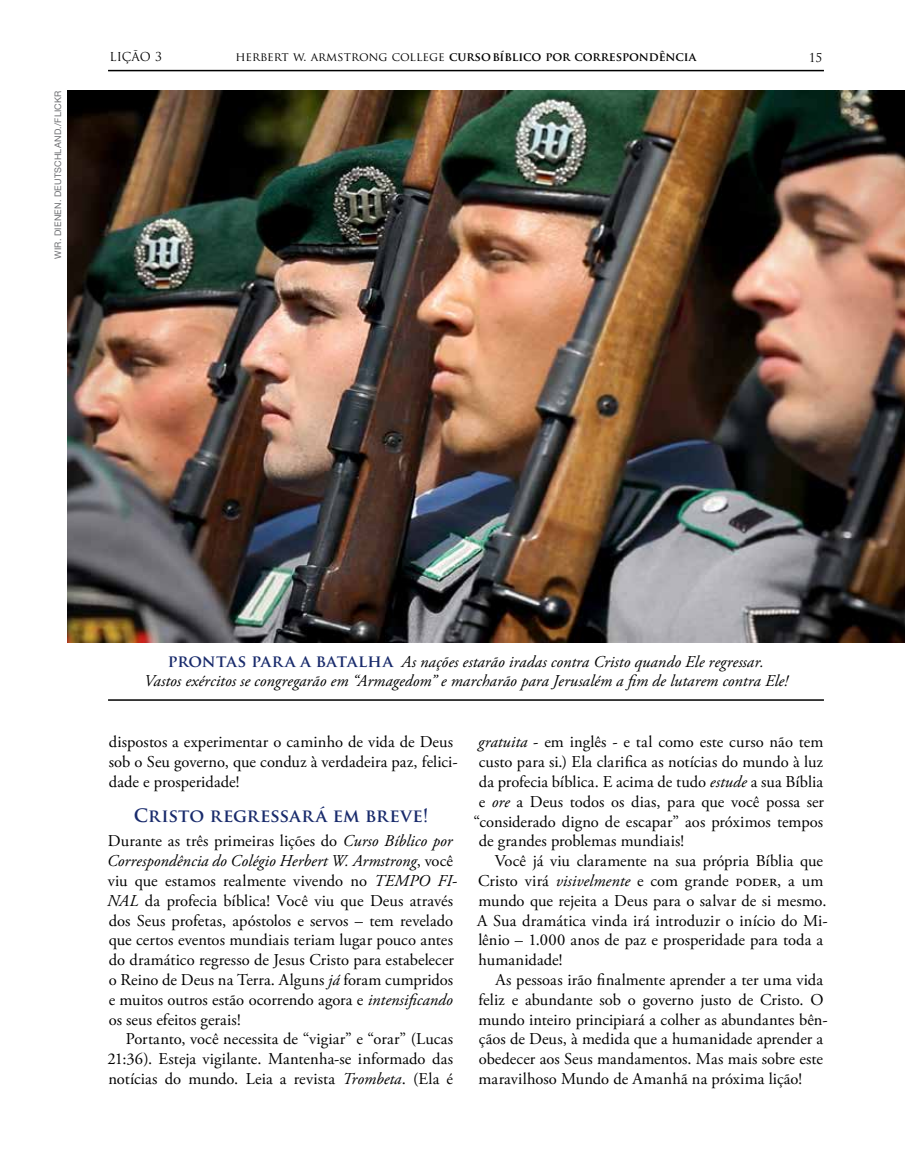
<style>
.page{position:relative;width:905px;height:1175px;background:#fff}
.page>*{position:absolute;margin:0;border:0;box-sizing:border-box;transform-origin:0 0}
.t1{font:700 18px "Trajan Pro";letter-spacing:.005em;color:#192b6c}
.t2{font:16.5px/19.8px "Adobe Garamond Pro";color:#000}
.t3{font:italic 16.5px/19.8px "Adobe Garamond Pro";letter-spacing:.005em;color:#000;text-align:center}
.t4{font:700 12px "Trajan Pro";color:#000}
.t5{font:12px "Trajan Pro";color:#000}
.t6{font:9px "Helvetica Neue";letter-spacing:.02em;color:#6d6e71}
.s1{font-weight:400}
.s2{font-family:"Trajan Pro";font-weight:700;font-style:normal;color:#192b6c}
.s3{font-style:italic}
</style>
<div class="page">
<img style="left:68px;top:91px;width:836px;height:551px">
<hr style="left:108px;top:70px;width:716px;height:1px;background:#000">
<hr style="left:108px;top:699px;width:716px;height:1px;background:#000">
<p class="t6" style="left:51px;top:258px;width:169px;rotate:-90deg">WIR. DIENEN. DEUTSCHLAND./FLICKR</p>
<p class="t5" style="left:110px;top:49px;width:54px">LIÇÃO 3</p>
<p class="t4" style="left:236px;top:49px;width:462px"><span class="s1">herbert w. armstrong college</span> CURSOBÍBLICO POR CORRESPONDÊNCIA</p>
<p class="t5" style="left:808px;top:50px;width:15px">15</p>
<p class="t3" style="left:144px;top:652px;width:645px"><span class="s2">PRONTAS PARA A BATALHA</span> As nações estarão iradas contra Cristo quando Ele regressar.<br>Vastos exércitos se congregarão em “Armagedom” e marcharão para Jerusalém a fim de lutarem contra Ele!</p>
<p class="t2" style="left:109px;top:732px;width:350px">dispostos a experimentar o caminho de vida de Deus sob o Seu governo, que conduz à verdadeira paz, felici&shy;dade e prosperidade!</p>
<p class="t1" style="left:134px;top:804px;width:296px">CRISTO REGRESSARÁ EM BREVE!</p>
<p class="t2" style="left:107px;top:831px;width:351px">Durante as três primeiras lições do <span class="s3">Curso Bíblico por Correspondência do Colégio Herbert W. Armstrong</span>, você viu que estamos realmente vivendo no <span class="s3">TEMPO FI-NAL</span> da profecia bíblica! Você viu que Deus através dos Seus profetas, apóstolos e servos – tem revelado que certos eventos mundiais teriam lugar pouco antes do dramático regresso de Jesus Cristo para estabelecer o Reino de Deus na Terra. Alguns <span class="s3">já</span> foram cumpridos e muitos outros estão ocorrendo agora e <span class="s3">intensificando </span>os seus efeitos gerais!</p>
<p class="t2" style="left:107px;top:1029px;width:347px;text-align:justify;text-indent:18px">Portanto, você necessita de “vigiar” e “orar” (Lucas 21:36). Esteja vigilante. Mantenha-se informado das notícias do mundo. Leia a revista <span class="s3">Trombeta</span>. (Ela é</p>
<p class="t2" style="left:478px;top:732px;width:347px"><span class="s3">gratuita</span> - em inglês - e tal como este curso não tem</p>
<p class="t2" style="left:478px;top:752px;width:346px">custo para si.) Ela clarifica as notícias do mundo à luz</p>
<p class="t2" style="left:478px;top:772px;width:346px">da profecia bíblica. E acima de tudo <span class="s3">estude</span> a sua Bíblia</p>
<p class="t2" style="left:478px;top:792px;width:347px">e <span class="s3">ore</span> a Deus todos os dias, para que você possa ser</p>
<p class="t2" style="left:473px;top:812px;width:351px">“considerado digno de escapar” aos próximos tempos</p>
<p class="t2" style="left:478px;top:831px;width:207px">de grandes problemas mundiais!</p>
<p class="t2" style="left:494px;top:851px;width:330px">Você já viu claramente na sua própria Bíblia que</p>
<p class="t2" style="left:478px;top:871px;width:347px">Cristo virá <span class="s3">visivelmente</span> e com grande poder, a um</p>
<p class="t2" style="left:478px;top:891px;width:349px">mundo que rejeita a Deus para o salvar de si mesmo.</p>
<p class="t2" style="left:477px;top:911px;width:352px">A Sua dramática vinda irá introduzir o início do Mi-</p>
<p class="t2" style="left:478px;top:930px;width:346px">lênio – 1.000 anos de paz e prosperidade para toda a</p>
<p class="t2" style="left:478px;top:950px;width:86px">humanidade!</p>
<p class="t2" style="left:495px;top:970px;width:329px">As pessoas irão finalmente aprender a ter uma vida</p>
<p class="t2" style="left:478px;top:990px;width:347px">feliz e abundante sob o governo justo de Cristo. O</p>
<p class="t2" style="left:478px;top:1010px;width:351px">mundo inteiro principiará a colher as abundantes bên-</p>
<p class="t2" style="left:478px;top:1029px;width:346px">çãos de Deus, à medida que a humanidade aprender a</p>
<p class="t2" style="left:479px;top:1049px;width:346px">obedecer aos Seus mandamentos. Mas mais sobre este</p>
<p class="t2" style="left:478px;top:1069px;width:325px">maravilhoso Mundo de Amanhã na próxima lição!</p>
</div>
